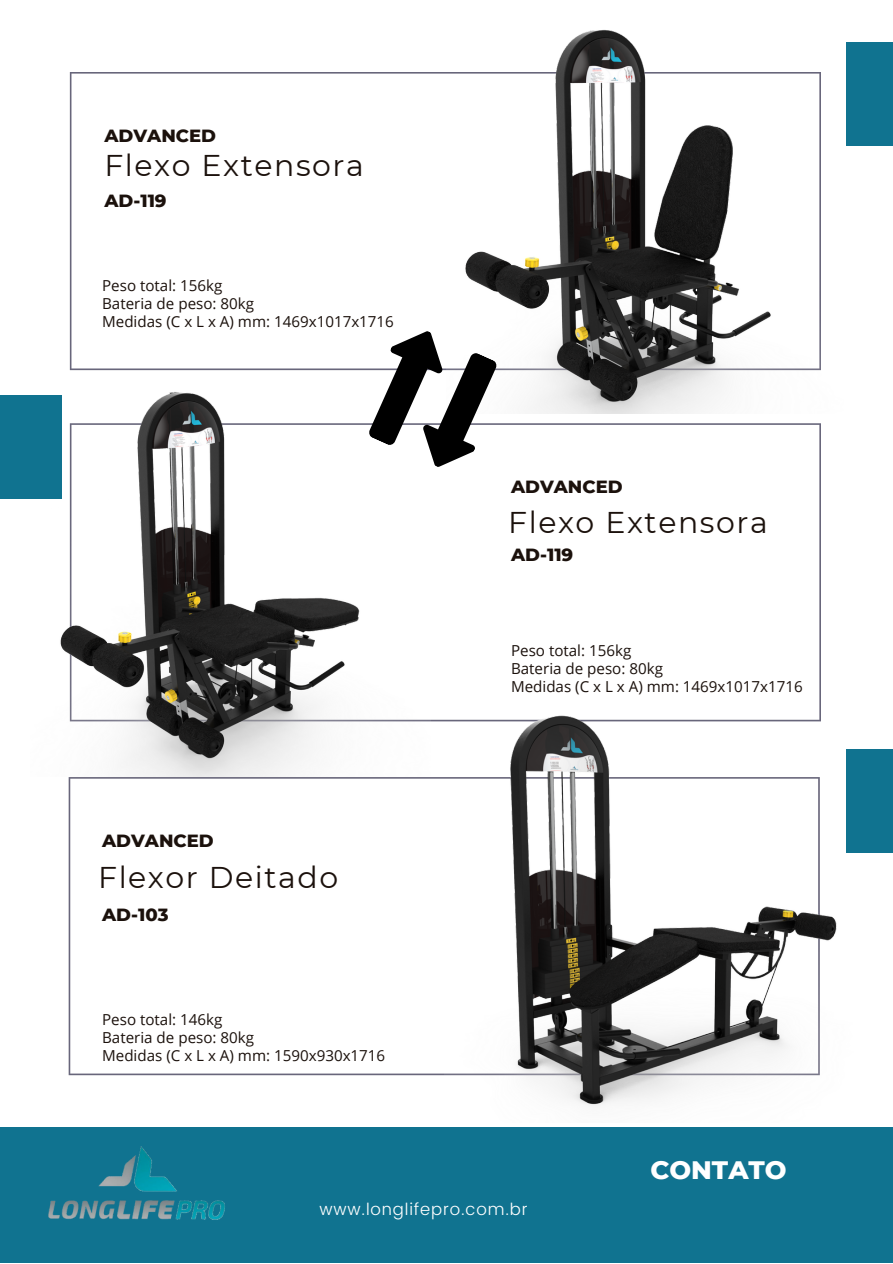
<style>
.page{position:relative;width:893px;height:1264px;background:#fff}
.page>*{position:absolute;margin:0;border:0;box-sizing:border-box;transform-origin:0 0}
.t1{font:30px "Montserrat";letter-spacing:.05em;color:#1b110c}
.t2{font:800 25.8px "Montserrat";color:#fff}
.t3{font:800 18px "Montserrat";color:#1b110c}
.t4{font:300 16.65px "Poppins";letter-spacing:.05em;color:#fff}
.t5{font:15.15px "Open Sans";color:#1b110c}
</style>
<div class="page">
<svg style="left:70px;top:72px;width:376px;height:298px"></svg>
<svg style="left:430px;top:423px;width:390px;height:298px"></svg>
<div style="left:0;top:395px;width:62px;height:103px;background:#107390"></div>
<img style="left:31px;top:392px;width:399px;height:384px">
<svg style="left:69px;top:777px;width:375px;height:298px"></svg>
<img style="left:444px;top:711px;width:426px;height:395px">
<img style="left:446px;top:30px;width:375px;height:383px">
<div style="left:0;top:1126px;width:892px;height:136px;background:#107390"></div>
<div style="left:846px;top:42px;width:46px;height:103px;background:#107390"></div>
<div style="left:846px;top:749px;width:46px;height:103px;background:#107390"></div>
<img style="left:48px;top:1146px;width:177px;height:74px">
<svg style="left:354px;top:320px;width:157px;height:158px"></svg>
<p class="t3" style="left:104px;top:124px;width:113px">ADVANCED</p>
<p class="t1" style="left:104px;top:147px;width:261px">Flexo Extensora</p>
<p class="t3" style="left:104px;top:190px;width:64px">AD-119</p>
<p class="t5" style="left:102px;top:275px;width:122px">Peso total: 156kg</p>
<p class="t5" style="left:102px;top:293px;width:153px">Bateria de peso: 80kg</p>
<p class="t5" style="left:102px;top:311px;width:293px">Medidas (C x L x A) mm: 1469x1017x1716</p>
<p class="t3" style="left:102px;top:829px;width:113px">ADVANCED</p>
<p class="t1" style="left:98px;top:858px;width:241px">Flexor Deitado</p>
<p class="t3" style="left:102px;top:903px;width:68px">AD-103</p>
<p class="t5" style="left:102px;top:1008px;width:122px">Peso total: 146kg</p>
<p class="t5" style="left:102px;top:1026px;width:153px">Bateria de peso: 80kg</p>
<p class="t5" style="left:102px;top:1044px;width:284px">Medidas (C x L x A) mm: 1590x930x1716</p>
<p class="t3" style="left:511px;top:475px;width:113px">ADVANCED</p>
<p class="t1" style="left:508px;top:504px;width:261px">Flexo Extensora</p>
<p class="t3" style="left:511px;top:544px;width:64px">AD-119</p>
<p class="t5" style="left:511px;top:640px;width:122px">Peso total: 156kg</p>
<p class="t5" style="left:511px;top:658px;width:153px">Bateria de peso: 80kg</p>
<p class="t5" style="left:511px;top:676px;width:293px">Medidas (C x L x A) mm: 1469x1017x1716</p>
<p class="t2" style="left:650px;top:1154px;width:138px">CONTATO</p>
<p class="t4" style="left:319px;top:1199px;width:210px">www.longlifepro.com.br</p>
</div>
